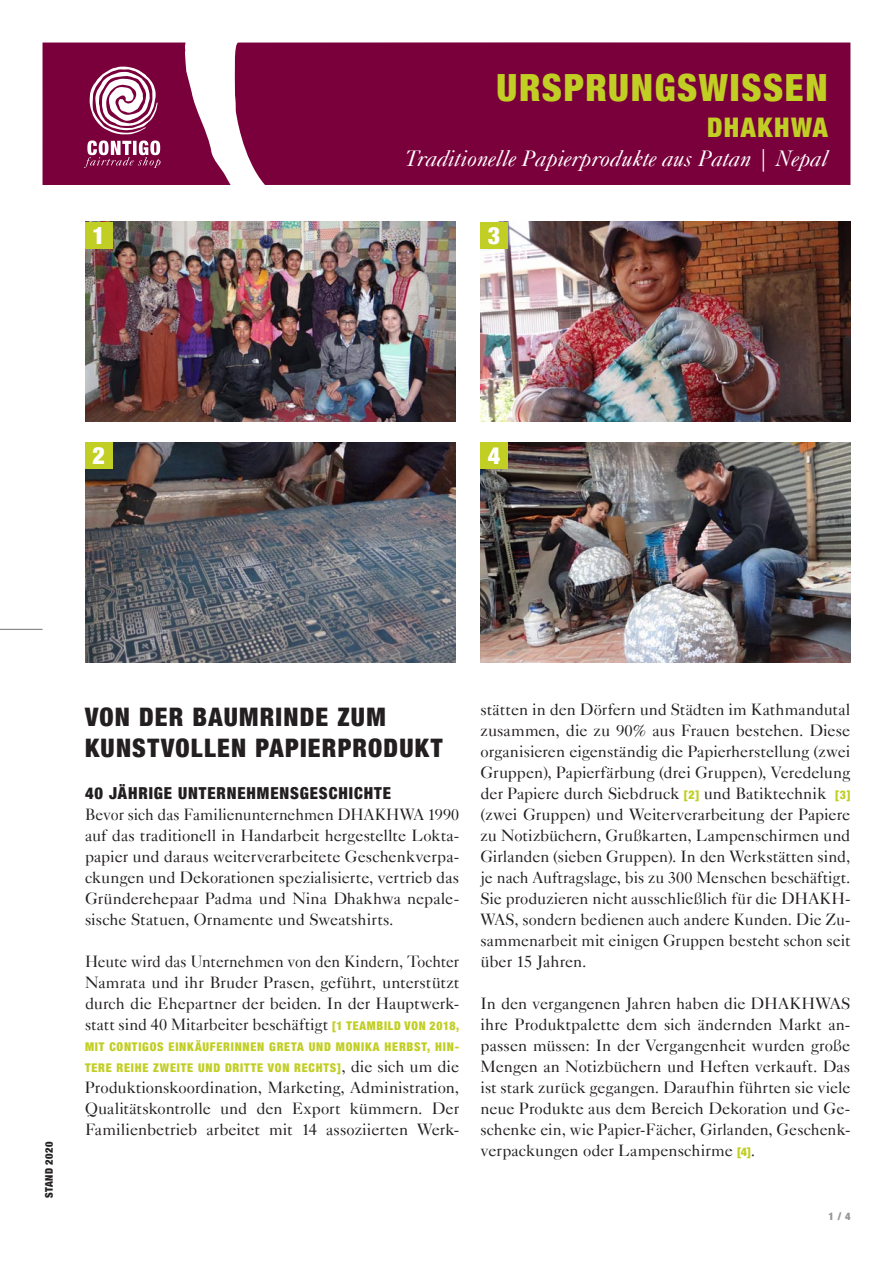
<style>
.page{position:relative;width:893px;height:1263px;background:#fff}
.page>*{position:absolute;margin:0;border:0;box-sizing:border-box;transform-origin:0 0}
.t1{font:900 condensed 37.5px "Helvetica Neue LT";letter-spacing:.045em;color:#c1ce23}
.t2{font:900 condensed 27px "Helvetica Neue LT";letter-spacing:.055em;color:#c1ce23}
.t3{font:900 condensed 25.5px/31.5px "Helvetica Neue LT";letter-spacing:.05em;color:#231f20}
.t4{font:900 condensed 24px "Helvetica Neue LT";color:#fff}
.t5{font:italic 22.5px "Caslon Five Forty LT";color:#fff}
.t6{font:16.5px/21px "Caslon Five Forty LT";letter-spacing:-.005em;color:#231f20;text-align:justify}
.t7{font:16.5px/21px "Caslon Five Forty LT";letter-spacing:-.005em;color:#231f20;text-align:justify;scale:.96 1}
.t8{font:900 condensed 16.5px "Helvetica Neue LT";letter-spacing:.05em;color:#231f20}
.t9{font:900 condensed 12px/21px "Helvetica Neue LT";letter-spacing:.065em;color:#c1ce23;text-align:right}
.t10{font:900 condensed 10.5px "Helvetica Neue LT";letter-spacing:.05em;color:#231f20}
.t11{font:900 condensed 10.5px "Helvetica Neue LT";color:#939598}
.s1{font-family:"Helvetica Neue LT";font-weight:900;font-stretch:condensed;font-size:12px;color:#c1ce23}
.s2{font-family:"Caslon Five Forty LT";font-weight:400;font-stretch:normal;font-size:16.5px;color:#231f20}
</style>
<div class="page">
<div style="left:234px;top:42px;width:616px;height:143px;background:#7a003b"></div>
<svg style="left:43px;top:43px;width:188px;height:142px"></svg>
<hr style="left:0;top:629px;width:43px;height:1px;background:#808285">
<img style="left:85px;top:442px;width:370px;height:221px">
<img style="left:85px;top:222px;width:370px;height:199px">
<div style="left:85px;top:222px;width:27px;height:26px;background:#c1ce23"></div>
<div style="left:85px;top:442px;width:27px;height:27px;background:#c1ce23"></div>
<img style="left:480px;top:222px;width:370px;height:199px">
<div style="left:480px;top:222px;width:28px;height:26px;background:#c1ce23"></div>
<img style="left:480px;top:442px;width:370px;height:221px">
<div style="left:480px;top:442px;width:28px;height:27px;background:#c1ce23"></div>
<p class="t4" style="left:92px;top:220px;width:9px">1</p>
<p class="t4" style="left:92px;top:441px;width:14px">2</p>
<p class="t1" style="left:496px;top:65px;width:333px">URSPRUNGSWISSEN</p>
<p class="t2" style="left:707px;top:111px;width:122px">DHAKHWA</p>
<p class="t5" style="left:405px;top:145px;width:424px">Traditionelle Papierprodukte aus Patan | Nepal</p>
<p class="t4" style="left:488px;top:220px;width:14px">3</p>
<p class="t4" style="left:488px;top:441px;width:14px">4</p>
<p class="t10" style="left:43px;top:1198px;width:59px;rotate:-90deg">STAND 2020</p>
<p class="t3" style="left:85px;top:701px;width:359px">VON DER BAUMRINDE ZUM<br>KUNSTVOLLEN PAPIERPRODUKT</p>
<p class="t8" style="left:85px;top:783px;width:53px">40 JÄHRIGE</p>
<p class="t8" style="left:178px;top:783px;width:11px">UNTERNEHMENSGES</p>
<p class="t8" style="left:329px;top:783px;width:45px">CHICHTE</p>
<p class="t7" style="left:85px;top:804px;width:391px">Bevor sich das Familienunternehmen DHAKHWA 1990 auf das traditionell in Handarbeit hergestellte Lokta&shy;papier und daraus weiterverarbeitete Geschenkverpa&shy;ckungen und Dekorationen spezialisierte, vertrieb das Gründerehepaar Padma und Nina Dhakhwa nepale&shy;sische Statuen, Ornamente und Sweatshirts.</p>
<p class="t7" style="left:85px;top:951px;width:391px">Heute wird das Unternehmen von den Kindern, Tochter Namrata und ihr Bruder Prasen, geführt, unterstützt durch die Ehepartner der beiden. In der Hauptwerk&shy;statt sind 40 Mitarbeiter beschäftigt <span class="s1">[1 TEAMBILD VON 201 8,</span></p>
<p class="t9" style="left:85px;top:1036px;width:40px">MIT CONTIGO</p>
<p class="t9" style="left:85px;top:1036px;width:376px">S EINKÄUFERINNEN GRETA UND MONIKA HERBST, HIN-<br>TERE REIHE ZWEITE UND DRITTE VON RECHTS]<span class="s2">, die sich um die</span></p>
<p class="t6" style="left:85px;top:1077px;width:376px">Produktionskoordination, Marketing, Administration, Qualitätskontrolle und den Export kümmern. Der Familienbetrieb arbeitet mit 14 assoziierten Werk-</p>
<p class="t6" style="left:480px;top:699px;width:371px">stätten in den Dörfern und Städten im Kathmandutal zusammen, die zu 90% aus Frauen bestehen. Diese organisieren eigenständig die Papierherstellung (zwei Gruppen), Papierfärbung (drei Gruppen), Veredelung der Papiere durch Siebdruck <span class="s1">[2]</span> und Batiktechnik <span class="s1">[3] </span>(zwei Gruppen) und Weiterverarbeitung der Papiere zu Notizbüchern, Grußkarten, Lampenschirmen und Girlanden (sieben Gruppen). In den Werkstätten sind, je nach Auftragslage, bis zu 300 Menschen beschäftigt.<br>Sie produzieren nicht ausschließlich für die DHAKH-WAS, sondern bedienen auch andere Kunden. Die Zu&shy;sammenarbeit mit einigen Gruppen besteht schon seit über 15 Jahren.</p>
<p class="t6" style="left:480px;top:993px;width:371px">In den vergangenen Jahren haben die DHAKHWAS ihre Produktpalette dem sich ändernden Markt an&shy;passen müssen: In der Vergangenheit wurden große Mengen an Notizbüchern und Heften verkauft. Das ist stark zurück gegangen. Daraufhin führten sie viele neue Produkte aus dem Bereich Dekoration und Ge&shy;schenke ein, wie Papier-Fächer, Girlanden, Geschenk&shy;verpackungen oder Lampenschirme <span class="s1">[4]</span>.</p>
<p class="t11" style="left:838px;top:1209px;width:14px">/ 4</p>
</div>
